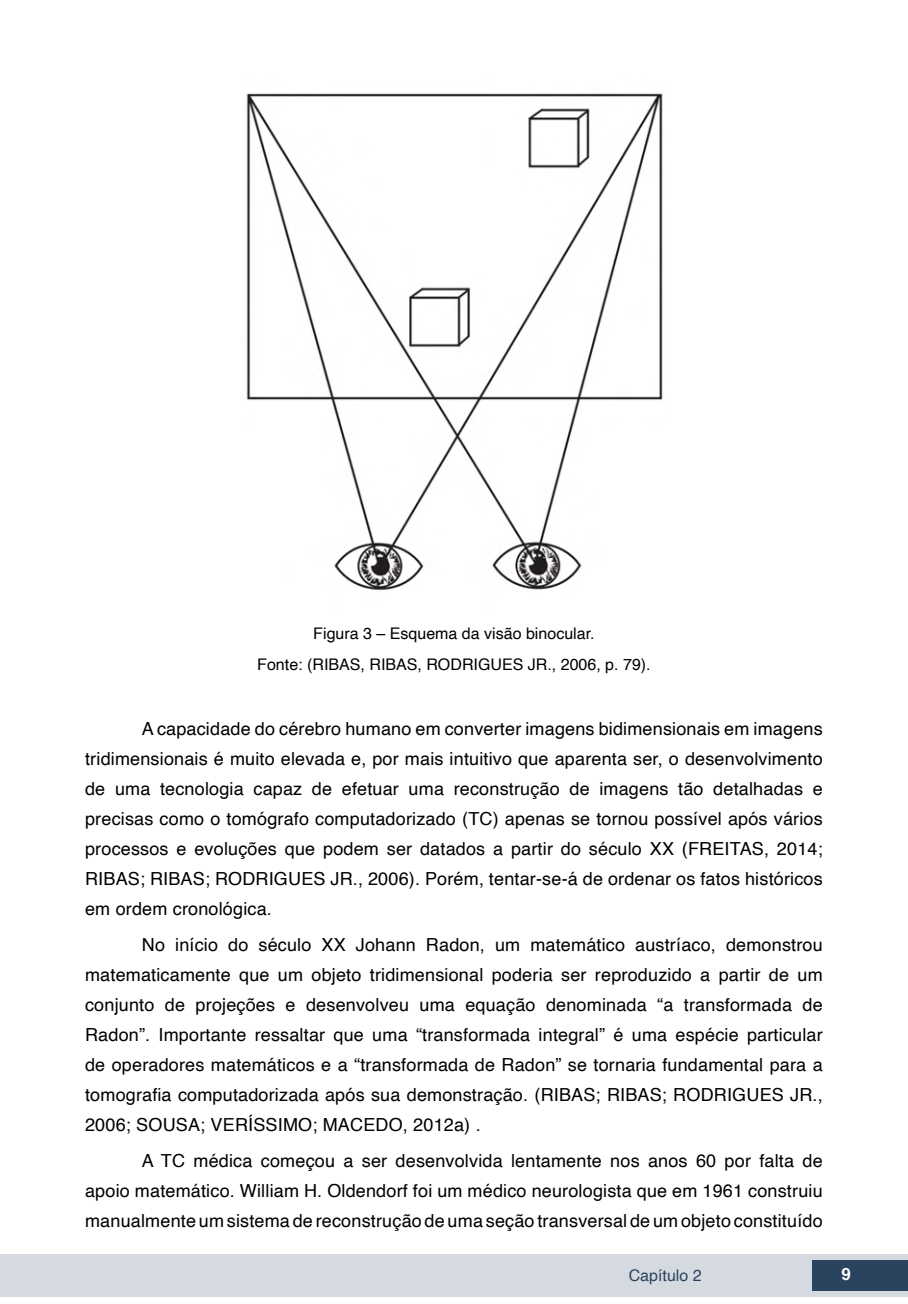
<style>
.page{position:relative;width:908px;height:1304px;background:#fff}
.page>*{position:absolute;margin:0;border:0;box-sizing:border-box;transform-origin:0 0}
.txt{font:18px/30px "Helvetica";letter-spacing:.01em;color:#000;text-align:justify}
.t1{font:700 16.8px "Helvetica";color:#fff}
.imagens_graf_tab{font:16px "Helvetica";color:#000}
.t2{font:16px "Helvetica";color:#2a435e}
</style>
<div class="page">
<div style="left:0;top:1254px;width:906px;height:43px;background:#d4dadf"></div>
<div style="left:812px;top:1261px;width:95px;height:30px;background:#2a435e"></div>
<img style="left:246px;top:93px;width:417px;height:498px">
<p class="imagens_graf_tab" style="left:313px;top:621px;width:283px">Figura 3 – Esquema da visão binocular.</p>
<p class="imagens_graf_tab" style="left:257px;top:652px;width:395px">Fonte: (RIBAS, RIBAS, RODRIGUES JR., 2006, p. 79).</p>
<p class="txt" style="left:85px;top:714px;width:738px;text-indent:57px">A capacidade do cérebro humano em converter imagens bidimensionais em imagens tridimensionais é muito elevada e, por mais intuitivo que aparenta ser, o desenvolvimento de uma tecnologia capaz de efetuar uma reconstrução de imagens tão detalhadas e precisas como o tomógrafo computadorizado (TC) apenas se tornou possível após vários processos e evoluções que podem ser datados a partir do século XX (FREITAS, 2014; RIBAS; RIBAS; RODRIGUES JR., 2006). Porém, tentar-se-á de ordenar os fatos históricos em ordem cronológica.</p>
<p class="txt" style="left:85px;top:930px;width:738px;text-indent:57px">No início do século XX Johann Radon, um matemático austríaco, demonstrou matematicamente que um objeto tridimensional poderia ser reproduzido a partir de um conjunto de projeções e desenvolveu uma equação denominada “a transformada de Radon”. Importante ressaltar que uma “transformada integral” é uma espécie particular de operadores matemáticos e a “transformada de Radon” se tornaria fundamental para a tomografia computadorizada após sua demonstração. (RIBAS; RIBAS; RODRIGUES JR., 2006; SOUSA; VERÍSSIMO; MACEDO, 2012a) .</p>
<p class="txt" style="left:85px;top:1146px;width:738px;text-indent:57px">A TC médica começou a ser desenvolvida lentamente nos anos 60 por falta de apoio matemático. William H. Oldendorf foi um médico neurologista que em 1961 construiu manualmente um sistema de reconstrução de uma seção transversal de um objeto constituído</p>
<p class="t2" style="left:628px;top:1263px;width:74px">Capítulo 2</p>
<p class="t1" style="left:841px;top:1261px;width:11px">9</p>
</div>
